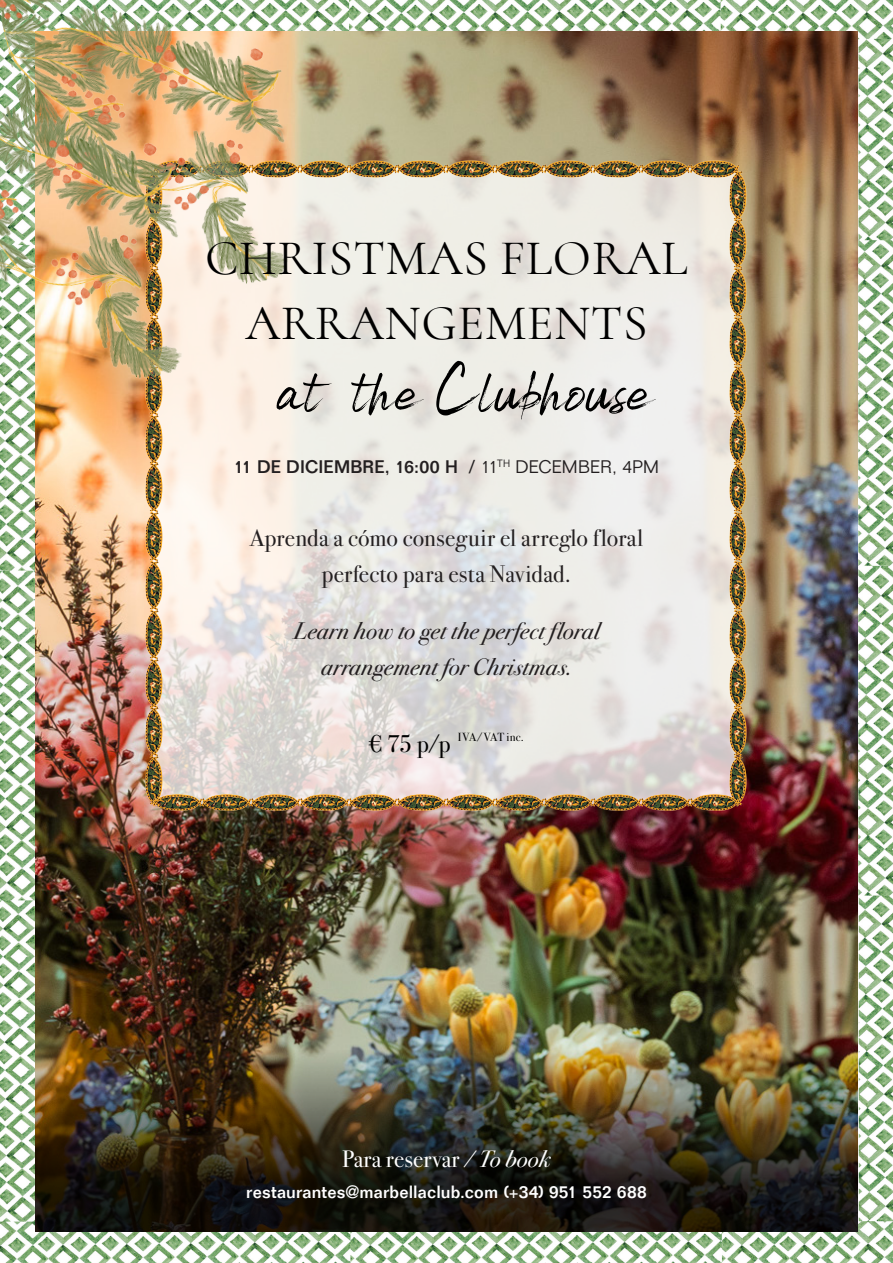
<style>
.page{position:relative;width:893px;height:1263px;background:#fff}
.page>*{position:absolute;margin:0;border:0;box-sizing:border-box;transform-origin:0 0}
.t1{font:66px "Brightside";letter-spacing:.025em;color:#000}
.t2{font:49.8px/64.5px "Cormorant";letter-spacing:.01em;color:#000;text-align:center}
.t3{font:24px "Bodoni Sev ITC";letter-spacing:.01em;color:#231f20}
.t4{font:italic 24px/36px "Bodoni Sev ITC";letter-spacing:.01em;color:#231f20;text-align:center}
.headline{font:23.7px "Bodoni Sev ITC";letter-spacing:.005em;color:#fff}
.t5{font:500 17.85px "Folio";letter-spacing:.01em;color:#231f20}
.t6{font:500 17.4px "Folio";letter-spacing:.01em;color:#fff}
.t7{font:11.85px "Bodoni Sev ITC";letter-spacing:.015em;color:#000}
.s1{font-weight:300}
.s2{font-size:24.3px}
.s3{font-style:italic}
</style>
<div class="page">
<img style="left:0;top:0;width:893px;height:1263px">
<img style="left:35px;top:31px;width:823px;height:948px">
<img style="left:35px;top:979px;width:823px;height:252px">
<svg style="left:165px;top:179px;width:563px;height:613px;fill:#eeece6"></svg>
<img style="left:334px;top:158px;width:405px;height:21px">
<img style="left:144px;top:411px;width:21px;height:394px">
<img style="left:728px;top:171px;width:21px;height:634px">
<img style="left:153px;top:792px;width:586px;height:20px">
<img style="left:0;top:0;width:334px;height:324px">
<img style="left:0;top:31px;width:228px;height:380px">
<p class="t2" style="left:205px;top:226px;width:484px">CHRISTMAS FLORAL<br>ARRANGEMENTS</p>
<p class="t1" style="left:279px;top:342px;width:375px">at the Clubhouse</p>
<p class="t5" style="left:234px;top:456px;width:427px">11 DE DICIEMBRE, 16:00 H / <span class="s1">11</span><sup>TH</sup> <span class="s1">DECEMBER, 4PM</span></p>
<p class="t3" style="left:250px;top:523px;width:395px">Aprenda a cómo conseguir el arreglo floral</p>
<p class="t3" style="left:322px;top:559px;width:251px">perfecto para esta Navidad.</p>
<p class="t4" style="left:293px;top:613px;width:308px">Learn how to get the perfect floral arrangement for Christmas.</p>
<p class="t7" style="left:369px;top:730px;width:156px"><span class="s2">≠ 75 p/p</span> IVA/VAT inc.</p>
<p class="headline" style="left:342px;top:1144px;width:210px">Para reservar <span class="s3">/ To book</span></p>
<p class="t6" style="left:246px;top:1181px;width:402px">restaurantes@marbellaclub.com (+34) 951 552 688</p>
</div>
